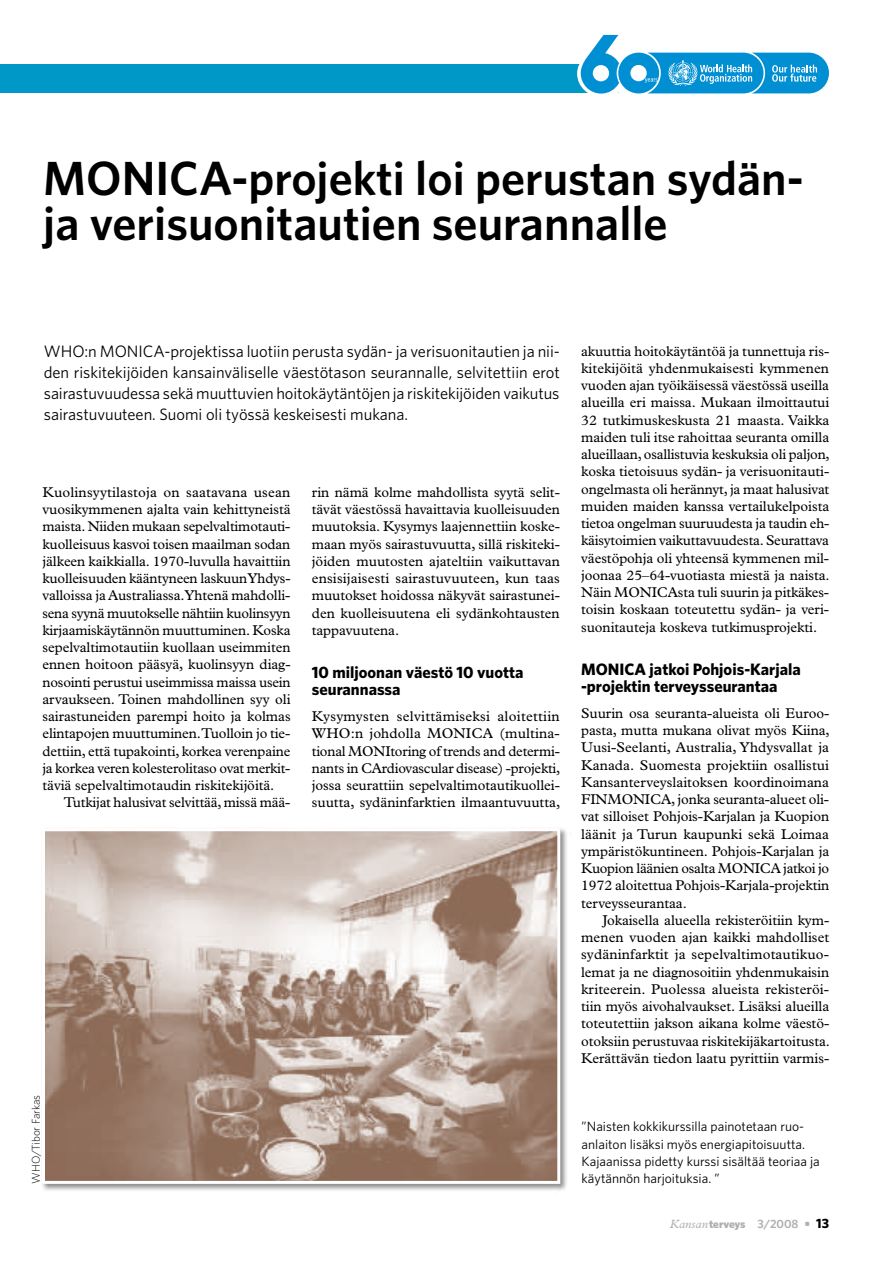
<style>
.page{position:relative;width:893px;height:1263px;background:#fff}
.page>*{position:absolute;margin:0;border:0;box-sizing:border-box;transform-origin:0 0}
.t1{font:600 48px/45px "Whitney";color:#000}
.t2{font:16.5px/21px "Whitney";letter-spacing:-.005em;color:#000;text-align:justify}
.t3{font:700 16.5px/17.2px "Whitney";color:#000}
.t4{font:14.25px/17.2px "Plantin";letter-spacing:-.005em;color:#000;text-align:justify}
.t5{font:13.5px/17.2px "Whitney";color:#000}
.t6{font:900 11.25px "Whitney";letter-spacing:-.01em;color:#aeafb2}
.t7{font:300 11.25px "Whitney";color:#000}
.s1{font-family:"Plantin";font-weight:400;font-style:italic;font-size:12px}
.s2{font-weight:600;font-size:12px}
.s3{font-weight:700;font-size:12px}
.s4{font-weight:700;font-size:13.5px;color:#000}
</style>
<div class="page">
<div style="left:0;top:64px;width:618px;height:29px;background:#0099c7"></div>
<div style="left:577px;top:50px;width:52px;height:47px;background:#fff;border-radius:50%"></div>
<svg style="left:581px;top:35px;width:248px;height:59px"></svg>
<div style="left:40px;top:826px;width:534px;height:371px;background:#000;opacity:.45"></div>
<img style="left:46px;top:832px;width:510px;height:348px">
<div style="left:42px;top:828px;width:518px;height:356px;border:3px solid #fff"></div>
<h1 class="t1" style="left:43px;top:154px;width:762px">MONICA-projekti loi perustan sydän&shy;ja verisuonitautien seurannalle</h1>
<p class="t2" style="left:44px;top:340px;width:517px">WHO:n MONICA-projektissa luotiin perusta sydän- ja verisuonitautien ja nii&shy;den riskitekijöiden kansainväliselle väestötason seurannalle, selvitettiin erot sairastuvuudessa sekä muuttuvien hoitokäytäntöjen ja riskitekijöiden vaikutus sairastuvuuteen. Suomi oli työssä keskeisesti mukana.</p>
<p class="t4" style="left:43px;top:483px;width:250px">Kuolinsyytilastoja on saatavana usean vuosikymmenen ajalta vain kehittyneistä maista. Niiden mukaan sepelvaltimotauti&shy;kuolleisuus kasvoi toisen maailman sodan jälkeen kaikkialla. 1970-luvulla havaittiin kuolleisuuden kääntyneen laskuun Yhdys&shy;valloissa ja Australiassa. Yhtenä mahdolli&shy;sena syynä muutokselle nähtiin kuolinsyyn kirjaamiskäytännön muuttuminen. Koska sepelvaltimotautiin kuollaan useimmiten ennen hoitoon pääsyä, kuolinsyyn diag&shy;nosointi perustui useimmissa maissa usein arvaukseen. Toinen mahdollinen syy oli sairastuneiden parempi hoito ja kolmas elintapojen muuttuminen. Tuolloin jo tie&shy;dettiin, että tupakointi, korkea verenpaine ja korkea veren kolesterolitaso ovat merkit&shy;täviä sepelvaltimotaudin riskitekijöitä.</p>
<p class="t4" style="left:64px;top:794px;width:228px">Tutkijat halusivat selvittää, missä mää-</p>
<p class="t4" style="left:312px;top:483px;width:250px">rin nämä kolme mahdollista syytä selit&shy;tävät väestössä havaittavia kuolleisuuden muutoksia. Kysymys laajennettiin koske&shy;maan myös sairastuvuutta, sillä riskiteki&shy;jöiden muutosten ajateltiin vaikuttavan ensisijaisesti sairastuvuuteen, kun taas muutokset hoidossa näkyvät sairastunei&shy;den kuolleisuutena eli sydänkohtausten tappavuutena.</p>
<p class="t3" style="left:312px;top:663px;width:213px">10 miljoonan väestö 10 vuotta seurannassa</p>
<p class="t4" style="left:312px;top:708px;width:250px">Kysymysten selvittämiseksi aloitettiin WHO:n johdolla MONICA (multina&shy;tional MONItoring of trends and determi&shy;nants in CArdiovascular disease) -projekti, jossa seurattiin sepelvaltimotautikuollei&shy;suutta, sydäninfarktien ilmaantuvuutta,</p>
<p class="t7" style="left:29px;top:1184px;width:90px;rotate:-90deg">WHO/Tibor Farkas</p>
<p class="t4" style="left:581px;top:342px;width:250px">akuuttia hoitokäytäntöä ja tunnettuja ris&shy;kitekijöitä yhdenmukaisesti kymmenen vuoden ajan työikäisessä väestössä useilla alueilla eri maissa. Mukaan ilmoittautui 32 tutkimuskeskusta 21 maasta. Vaikka maiden tuli itse rahoittaa seuranta omilla alueillaan, osallistuvia keskuksia oli paljon, koska tietoisuus sydän- ja verisuonitauti&shy;ongelmasta oli herännyt, ja maat halusivat muiden maiden kanssa vertailukelpoista tietoa ongelman suuruudesta ja taudin eh&shy;käisytoimien vaikuttavuudesta. Seurattava väestöpohja oli yhteensä kymmenen mil&shy;joonaa 25–64-vuotiasta miestä ja naista.<br>Näin MONICAsta tuli suurin ja pitkäkes&shy;toisin koskaan toteutettu sydän- ja veri&shy;suonitauteja koskeva tutkimusprojekti.</p>
<p class="t3" style="left:581px;top:660px;width:221px">MONICA jatkoi Pohjois-Karjala -projektin terveysseurantaa</p>
<p class="t4" style="left:581px;top:705px;width:250px">Suurin osa seuranta-alueista oli Euroo&shy;pasta, mutta mukana olivat myös Kiina, Uusi-Seelanti, Australia, Yhdysvallat ja Kanada. Suomesta projektiin osallistui Kansanterveyslaitoksen koordinoimana FINMONICA, jonka seuranta-alueet oli&shy;vat silloiset Pohjois-Karjalan ja Kuopion läänit ja Turun kaupunki sekä Loimaa ympäristökuntineen. Pohjois-Karjalan ja Kuopion läänien osalta MONICA jatkoi jo 1972 aloitettua Pohjois-Karjala-projektin terveysseurantaa.</p>
<p class="t4" style="left:581px;top:912px;width:250px;text-indent:21px">Jokaisella alueella rekisteröitiin kym&shy;menen vuoden ajan kaikki mahdolliset sydäninfarktit ja sepelvaltimotautikuo&shy;lemat ja ne diagnosoitiin yhdenmukaisin kriteerein. Puolessa alueista rekisteröi&shy;tiin myös aivohalvaukset. Lisäksi alueilla toteutettiin jakson aikana kolme väestö&shy;otoksiin perustuvaa riskitekijäkartoitusta.<br>Kerättävän tiedon laatu pyrittiin varmis-</p>
<p class="t5" style="left:582px;top:1118px;width:240px">”Naisten kokkikurssilla painotetaan ruo&shy;anlaiton lisäksi myös energiapitoisuutta.<br>Kajaanissa pidetty kurssi sisältää teoriaa ja</p>
<p class="t5" style="left:582px;top:1169px;width:139px">käytännön harjoituksia. ”</p>
<p class="t6" style="left:670px;top:1217px;width:161px"><span class="s1">Kansan</span>terveys <span class="s2">3/2008</span> <span class="s3">•</span> <span class="s4">13</span></p>
</div>
